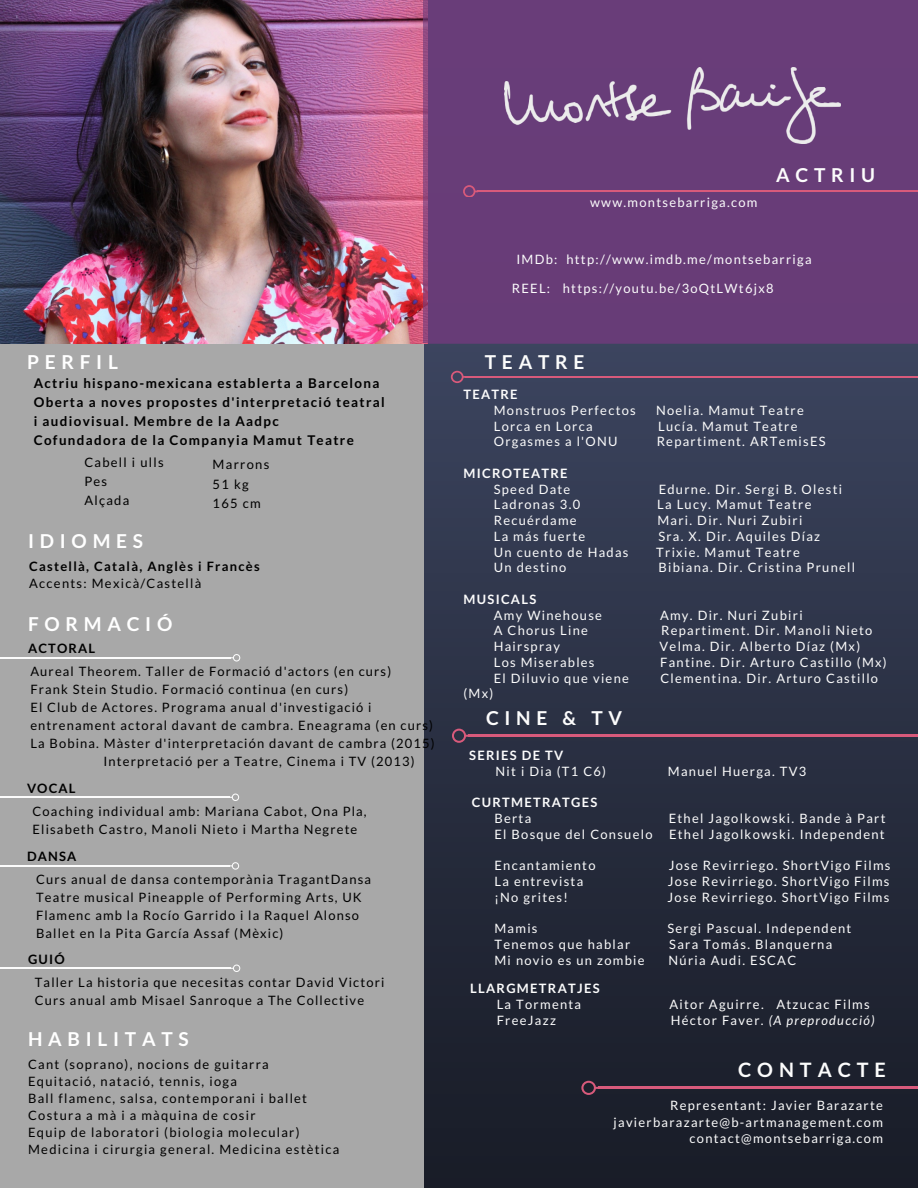
<style>
.page{position:relative;width:918px;height:1188px;background:#fff}
.page>*{position:absolute;margin:0;border:0;box-sizing:border-box;transform-origin:0 0}
.t1{font:700 19.8px "Lato";letter-spacing:.3em;color:#fcfcfc}
.t2{font:700 19.2px "Lato";letter-spacing:.3em;color:#fff}
.t3{font:700 19.2px "Lato";letter-spacing:.3em;color:#fcfcfc}
.t4{font:700 13.35px/19.2px "Lato";letter-spacing:.1em;color:#000}
.t5{font:12.9px/16.8px "Lato";letter-spacing:.1em;color:#fcfcfc;text-align:right}
.t6{font:12.9px/16.8px "Lato";letter-spacing:.09em;color:#000}
.t7{font:700 12.9px "Lato";letter-spacing:.1em;color:#fcfcfc}
.t8{font:700 12.9px "Lato";letter-spacing:.1em;color:#000}
.t9{font:italic 12.9px "Lato";letter-spacing:.1em;color:#fcfcfc}
.s1{font-style:normal}
</style>
<div class="page">
<img style="left:424px;top:344px;width:494px;height:844px">
<div style="left:0;top:342px;width:424px;height:846px;background:#a8a8a8"></div>
<hr style="left:468px;top:735px;width:450px;height:2px;background:#d85a7b">
<svg style="left:452px;top:729px;width:17px;height:14px"></svg>
<hr style="left:466px;top:376px;width:452px;height:2px;background:#d85a7b">
<svg style="left:451px;top:371px;width:15px;height:12px"></svg>
<img style="left:0;top:0;width:423px;height:343px">
<div style="left:423px;top:0;width:495px;height:343px;background:#6e3b7b"></div>
<img style="left:504px;top:68px;width:336px;height:76px">
<hr style="left:477px;top:190px;width:441px;height:2px;background:#d85a7b">
<svg style="left:463px;top:185px;width:15px;height:12px"></svg>
<hr style="left:598px;top:1087px;width:320px;height:2px;background:#d85a7b">
<svg style="left:581px;top:1081px;width:18px;height:14px"></svg>
<hr style="left:0;top:657px;width:231px;height:1px;background:#fcfcfc">
<svg style="left:231px;top:654px;width:9px;height:8px"></svg>
<hr style="left:0;top:797px;width:230px;height:1px;background:#fcfcfc">
<svg style="left:230px;top:794px;width:9px;height:7px"></svg>
<hr style="left:0;top:865px;width:230px;height:1px;background:#fcfcfc">
<svg style="left:230px;top:862px;width:9px;height:8px"></svg>
<hr style="left:0;top:968px;width:231px;height:1px;background:#fcfcfc">
<svg style="left:231px;top:965px;width:9px;height:7px"></svg>
<h2 class="t2" style="left:27px;top:350px;width:93px">PERFIL</h2>
<p class="t4" style="left:34px;top:373px;width:353px">Actriu hispano-mexicana establerta a Barcelona Oberta a noves propostes d'interpretació teatral i audiovisual. Membre de la Aadpc<br>Cofundadora de la Companyia Mamut Teatre</p>
<p class="t6" style="left:84px;top:453px;width:81px;line-height:19.2px">Cabell i ulls<br>Pes<br>Alçada</p>
<p class="t6" style="left:213px;top:455px;width:58px;line-height:19.2px">Marrons<br>51 kg<br>165 cm</p>
<h2 class="t2" style="left:28px;top:529px;width:117px">IDIOMES</h2>
<p class="t8" style="left:29px;top:558px;width:232px">Castellà, Català, Anglès i Francès</p>
<p class="t6" style="left:29px;top:574px;width:174px">Accents: Mexicà/Castellà</p>
<h2 class="t2" style="left:28px;top:612px;width:146px">FORMACIÓ</h2>
<p class="t6" style="left:30px;top:662px;width:362px">Aureal Theorem. Taller de Formació d'actors (en curs)</p>
<p class="t6" style="left:30px;top:680px;width:319px">Frank Stein Studio. Formació continua (en curs)</p>
<p class="t6" style="left:30px;top:698px;width:343px">El Club de Actores. Programa anual d'investigació i</p>
<p class="t6" style="left:30px;top:716px;width:404px">entrenament actoral davant de cambra. Eneagrama (en curs)</p>
<p class="t6" style="left:30px;top:734px;width:406px">La Bobina. Màster d'interpretación davant de cambra (2015)</p>
<p class="t6" style="left:103px;top:752px;width:313px">Interpretació per a Teatre, Cinema i TV (2013)</p>
<p class="t8" style="left:28px;top:641px;width:69px">ACTORAL</p>
<p class="t8" style="left:27px;top:780px;width:50px">VOCAL</p>
<p class="t6" style="left:33px;top:802px;width:336px;line-height:18px">Coaching individual amb: Mariana Cabot, Ona Pla,<br>Elisabeth Castro, Manoli Nieto i Martha Negrete</p>
<p class="t6" style="left:36px;top:870px;width:337px;line-height:18px">Curs anual de dansa contemporània TragantDansa Teatre musical Pineapple of Performing Arts, UK Flamenc amb la Rocío Garrido i la Raquel Alonso Ballet en la Pita García Assaf (Mèxic)</p>
<p class="t6" style="left:35px;top:973px;width:351px;line-height:18px">Taller La historia que necesitas contar David Victori<br>Curs anual amb Misael Sanroque a The Collective</p>
<p class="t8" style="left:27px;top:849px;width:51px">DANSA</p>
<p class="t8" style="left:28px;top:951px;width:38px">GUIÓ</p>
<h2 class="t2" style="left:28px;top:1027px;width:162px">HABILITATS</h2>
<p class="t6" style="left:28px;top:1056px;width:313px">Cant (soprano), nocions de guitarra Equitació, natació, tennis, ioga<br>Ball flamenc, salsa, contemporani i ballet Costura a mà i a màquina de cosir<br>Equip de laboratori (biologia molecular)<br>Medicina i cirurgia general. Medicina estètica</p>
<p class="t5" style="left:590px;top:194px;width:169px">www.montsebarriga.com</p>
<h2 class="t3" style="left:776px;top:163px;width:100px">ACTRIU</h2>
<p class="t5" style="left:516px;top:250px;width:297px">IMDb: http://www.imdb.me/montsebarriga</p>
<p class="t5" style="left:512px;top:279px;width:263px">REEL: https://youtu.be/3oQtLWt6jx8</p>
<h2 class="t3" style="left:485px;top:350px;width:101px">TEATRE</h2>
<p class="t7" style="left:464px;top:386px;width:56px">TEATRE</p>
<p class="t5" style="left:494px;top:401px;width:144px">Monstruos Perfectos</p>
<p class="t5" style="left:656px;top:401px;width:149px">Noelia. Mamut Teatre</p>
<p class="t5" style="left:494px;top:417px;width:100px">Lorca en Lorca</p>
<p class="t5" style="left:658px;top:417px;width:141px">Lucía. Mamut Teatre</p>
<p class="t5" style="left:494px;top:433px;width:125px">Orgasmes a l'ONU</p>
<p class="t5" style="left:657px;top:433px;width:171px">Repartiment. ARTemisES</p>
<p class="t7" style="left:464px;top:465px;width:106px">MICROTEATRE</p>
<p class="t5" style="left:494px;top:480px;width:78px">Speed Date</p>
<p class="t5" style="left:659px;top:480px;width:185px">Edurne. Dir. Sergi B. Olesti</p>
<p class="t5" style="left:494px;top:496px;width:88px">Ladronas 3.0</p>
<p class="t5" style="left:657px;top:496px;width:156px">La Lucy. Mamut Teatre</p>
<p class="t5" style="left:494px;top:512px;width:84px">Recuérdame</p>
<p class="t5" style="left:657px;top:512px;width:146px">Mari. Dir. Nuri Zubiri</p>
<p class="t5" style="left:494px;top:527px;width:93px">La más fuerte</p>
<p class="t5" style="left:658px;top:527px;width:163px">Sra. X. Dir. Aquiles Díaz</p>
<p class="t5" style="left:494px;top:543px;width:136px">Un cuento de Hadas</p>
<p class="t5" style="left:656px;top:543px;width:145px">Trixie. Mamut Teatre</p>
<p class="t5" style="left:494px;top:559px;width:74px">Un destino</p>
<p class="t5" style="left:659px;top:559px;width:198px">Bibiana. Dir. Cristina Prunell</p>
<p class="t7" style="left:464px;top:591px;width:74px">MUSICALS</p>
<p class="t5" style="left:494px;top:606px;width:110px">Amy Winehouse</p>
<p class="t5" style="left:660px;top:606px;width:144px">Amy. Dir. Nuri Zubiri</p>
<p class="t5" style="left:494px;top:622px;width:96px">A Chorus Line</p>
<p class="t5" style="left:661px;top:622px;width:213px">Repartiment. Dir. Manoli Nieto</p>
<p class="t5" style="left:494px;top:638px;width:68px">Hairspray</p>
<p class="t5" style="left:660px;top:638px;width:202px">Velma. Dir. Alberto Díaz (Mx)</p>
<p class="t5" style="left:494px;top:653px;width:102px">Los Miserables</p>
<p class="t5" style="left:660px;top:653px;width:228px">Fantine. Dir. Arturo Castillo (Mx)</p>
<p class="t5" style="left:494px;top:669px;width:137px">El Diluvio que viene</p>
<p class="t5" style="left:660px;top:669px;width:219px">Clementina. Dir. Arturo Castillo</p>
<p class="t5" style="left:464px;top:685px;width:31px">(Mx)</p>
<h2 class="t3" style="left:486px;top:706px;width:138px">CINE &amp; TV</h2>
<p class="t7" style="left:469px;top:747px;width:96px">SERIES DE TV</p>
<p class="t5" style="left:496px;top:763px;width:112px">Nit i Dia (T1 C6)</p>
<p class="t5" style="left:668px;top:763px;width:140px">Manuel Huerga. TV3</p>
<p class="t7" style="left:472px;top:795px;width:127px">CURTMETRATGES</p>
<p class="t5" style="left:494px;top:810px;width:38px">Berta</p>
<p class="t5" style="left:669px;top:810px;width:218px">Ethel Jagolkowski. Bande à Part</p>
<p class="t5" style="left:494px;top:826px;width:160px">El Bosque del Consuelo</p>
<p class="t5" style="left:669px;top:826px;width:217px">Ethel Jagolkowski. Independent</p>
<p class="t5" style="left:494px;top:857px;width:103px">Encantamiento</p>
<p class="t5" style="left:669px;top:857px;width:223px">Jose Revirriego. ShortVigo Films</p>
<p class="t5" style="left:494px;top:873px;width:90px">La entrevista</p>
<p class="t5" style="left:668px;top:873px;width:223px">Jose Revirriego. ShortVigo Films</p>
<p class="t5" style="left:494px;top:889px;width:75px">¡No grites!</p>
<p class="t5" style="left:668px;top:889px;width:223px">Jose Revirriego. ShortVigo Films</p>
<p class="t5" style="left:494px;top:920px;width:45px">Mamis</p>
<p class="t5" style="left:667px;top:920px;width:185px">Sergi Pascual. Independent</p>
<p class="t5" style="left:494px;top:936px;width:137px">Tenemos que hablar</p>
<p class="t5" style="left:669px;top:936px;width:164px">Sara Tomás. Blanquerna</p>
<p class="t5" style="left:494px;top:952px;width:152px">Mi novio es un zombie</p>
<p class="t5" style="left:669px;top:952px;width:129px">Núria Audi. ESCAC</p>
<p class="t7" style="left:470px;top:980px;width:131px">LLARGMETRATJES</p>
<p class="t5" style="left:497px;top:995px;width:86px">La Tormenta</p>
<p class="t5" style="left:669px;top:995px;width:202px">Aitor Aguirre. Atzucac Films</p>
<p class="t5" style="left:497px;top:1011px;width:61px">FreeJazz</p>
<p class="t9" style="left:671px;top:1012px;width:206px"><span class="s1">Héctor Faver.</span> (A preproducció)</p>
<h1 class="t1" style="left:738px;top:1057px;width:149px">CONTACTE</h1>
<p class="t5" style="left:614px;top:1096px;width:271px">Representant: Javier Barazarte javierbarazarte@b-artmanagement.com contact@montsebarriga.com</p>
</div>
